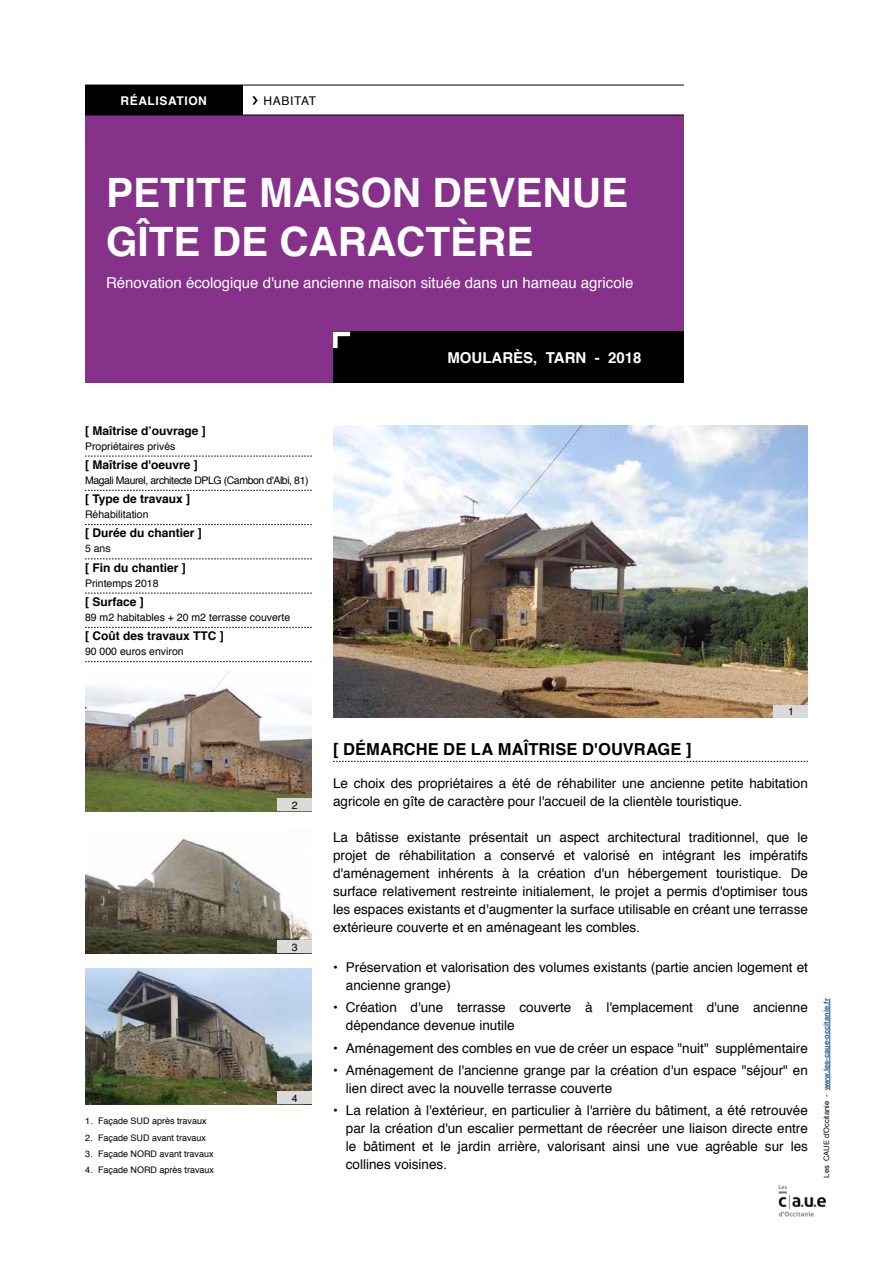
<style>
.page{position:relative;width:893px;height:1263px;background:#fff}
.page>*{position:absolute;margin:0;border:0;box-sizing:border-box;transform-origin:0 0}
.t1{font:700 40.5px/49.5px "Helvetica";color:#fff}
.t2{font:700 16.5px "Helvetica";letter-spacing:.005em;color:#000}
.t3{font:15px "Helvetica";color:#fff}
.t4{font:700 15px "Helvetica";color:#fff}
.t5{font:13.5px/18px "Helvetica";color:#000}
.t6{font:700 12px "Helvetica";color:#000}
.t7{font:700 12px "Helvetica";letter-spacing:.05em;color:#fff}
.t8{font:12px "Helvetica";letter-spacing:.05em;color:#000}
.t9{font:10.5px "Helvetica";color:#000}
.t10{font:10.5px "Helvetica";letter-spacing:-.04em;color:#000}
.t11{font:9px "Helvetica";color:#000}
.t12{font:700 7.5px "Helvetica";color:#275b9b}
.s1{font-weight:400;color:#000}
</style>
<div class="page">
<div style="left:85px;top:115px;width:599px;height:268px;background:#86328a"></div>
<hr style="left:829px;top:998px;width:1px;height:92px;background:#275b9b">
<div style="left:85px;top:85px;width:157px;height:30px;background:#000"></div>
<hr style="left:85px;top:85px;width:599px;height:1px;background:#000">
<hr style="left:85px;top:115px;width:599px;height:1px;background:#000">
<div style="left:333px;top:332px;width:351px;height:51px;background:#000"></div>
<svg style="left:333px;top:331px;width:22px;height:18px"></svg>
<img style="left:778px;top:1184px;width:49px;height:33px">
<svg style="left:252px;top:96px;width:6px;height:9px"></svg>
<svg style="left:85px;top:456px;width:227px;height:1px"></svg>
<svg style="left:85px;top:490px;width:227px;height:1px"></svg>
<svg style="left:85px;top:524px;width:227px;height:1px"></svg>
<svg style="left:85px;top:559px;width:227px;height:1px"></svg>
<svg style="left:85px;top:593px;width:227px;height:1px"></svg>
<svg style="left:85px;top:627px;width:227px;height:1px"></svg>
<svg style="left:85px;top:661px;width:227px;height:1px"></svg>
<img style="left:85px;top:838px;width:227px;height:115px">
<svg style="left:333px;top:761px;width:475px;height:1px"></svg>
<img style="left:85px;top:968px;width:227px;height:136px">
<img style="left:333px;top:425px;width:475px;height:293px">
<div style="left:774px;top:705px;width:34px;height:13px;background:#dadada"></div>
<img style="left:85px;top:670px;width:227px;height:141px">
<div style="left:278px;top:798px;width:34px;height:13px;background:#dadada"></div>
<div style="left:278px;top:940px;width:34px;height:13px;background:#dadada"></div>
<div style="left:278px;top:1091px;width:34px;height:13px;background:#dadada"></div>
<p class="t7" style="left:120px;top:91px;width:88px">RÉALISATION</p>
<p class="t8" style="left:264px;top:91px;width:54px">HABITAT</p>
<h1 class="t1" style="left:106px;top:168px;width:524px">PETITE MAISON DEVENUE<br>GÎTE DE CARACTÈRE</h1>
<p class="t3" style="left:106px;top:272px;width:529px">Rénovation écologique d'une ancienne maison située dans un hameau agricole</p>
<p class="t4" style="left:447px;top:346px;width:195px">MOULARÈS, TARN - 2018</p>
<p class="t6" style="left:85px;top:421px;width:122px">[ Maîtrise d’ouvrage ]</p>
<p class="t9" style="left:85px;top:438px;width:92px">Propriétaires privés</p>
<p class="t6" style="left:85px;top:455px;width:114px">[ Maîtrise d'oeuvre ]</p>
<p class="t10" style="left:85px;top:472px;width:225px">Magali Maurel, architecte DPLG (Cambon d'Albi, 81)</p>
<p class="t6" style="left:85px;top:489px;width:107px">[ Type de travaux ]</p>
<p class="t9" style="left:85px;top:506px;width:65px">Réhabilitation</p>
<p class="t6" style="left:85px;top:523px;width:118px">[ Durée du chantier ]</p>
<p class="t9" style="left:85px;top:540px;width:27px">5 ans</p>
<p class="t6" style="left:85px;top:558px;width:102px">[ Fin du chantier ]</p>
<p class="t9" style="left:85px;top:575px;width:75px">Printemps 2018</p>
<p class="t6" style="left:85px;top:592px;width:60px">[ Surface ]</p>
<p class="t9" style="left:85px;top:609px;width:207px">89 m2 habitables + 20 m2 terrasse couverte</p>
<p class="t6" style="left:85px;top:626px;width:140px">[ Coût des travaux TTC ]</p>
<p class="t9" style="left:85px;top:643px;width:100px">90 000 euros environ</p>
<p class="t9" style="left:292px;top:797px;width:7px">2</p>
<p class="t9" style="left:292px;top:939px;width:7px">3</p>
<p class="t11" style="left:85px;top:1114px;width:123px">1. Façade SUD après travaux</p>
<p class="t11" style="left:85px;top:1130px;width:122px">2. Façade SUD avant travaux</p>
<p class="t11" style="left:85px;top:1147px;width:130px">3. Façade NORD avant travaux</p>
<p class="t11" style="left:85px;top:1163px;width:130px">4. Façade NORD après travaux</p>
<p class="t9" style="left:292px;top:1090px;width:7px">4</p>
<p class="t9" style="left:788px;top:703px;width:7px">1</p>
<p class="t2" style="left:333px;top:736px;width:360px">[ DÉMARCHE DE LA MAÎTRISE D'OUVRAGE ]</p>
<p class="t5" style="left:333px;top:774px;width:476px">Le choix des propriétaires a été de réhabiliter une ancienne petite habitation agricole en gîte de caractère pour l'accueil de la clientèle touristique.</p>
<p class="t5" style="left:333px;top:828px;width:476px;text-align:justify">La bâtisse existante présentait un aspect architectural traditionnel, que le projet de réhabilitation a conservé et valorisé en intégrant les impératifs d'aménagement inhérents à la création d'un hébergement touristique. De surface relativement restreinte initialement, le projet a permis d'optimiser tous les espaces existants et d'augmenter la surface utilisable en créant une terrasse extérieure couverte et en aménageant les combles.</p>
<p class="t5" style="left:346px;top:959px;width:464px;text-indent:-13px">• Préservation et valorisation des volumes existants (partie ancien logement et ancienne grange)</p>
<p class="t5" style="left:346px;top:999px;width:464px;text-indent:-13px">• Création d'une terrasse couverte à l'emplacement d'une ancienne dépendance devenue inutile</p>
<p class="t5" style="left:333px;top:1039px;width:476px">• Aménagement des combles en vue de créer un espace "nuit" supplémentaire</p>
<p class="t5" style="left:346px;top:1061px;width:464px;text-indent:-13px">• Aménagement de l'ancienne grange par la création d'un espace "séjour" en lien direct avec la nouvelle terrasse couverte</p>
<p class="t5" style="left:346px;top:1102px;width:464px;text-align:justify;text-indent:-13px">• La relation à l'extérieur, en particulier à l'arrière du bâtiment, a été retrouvée par la création d'un escalier permettant de réecréer une liaison directe entre le bâtiment et le jardin arrière, valorisant ainsi une vue agréable sur les collines voisines.</p>
<p class="t12" style="left:820px;top:1177px;width:180px;rotate:-90deg"><span class="s1">Les CAUE d’Occitanie -</span> www.les-caue-occitanie.fr</p>
</div>
